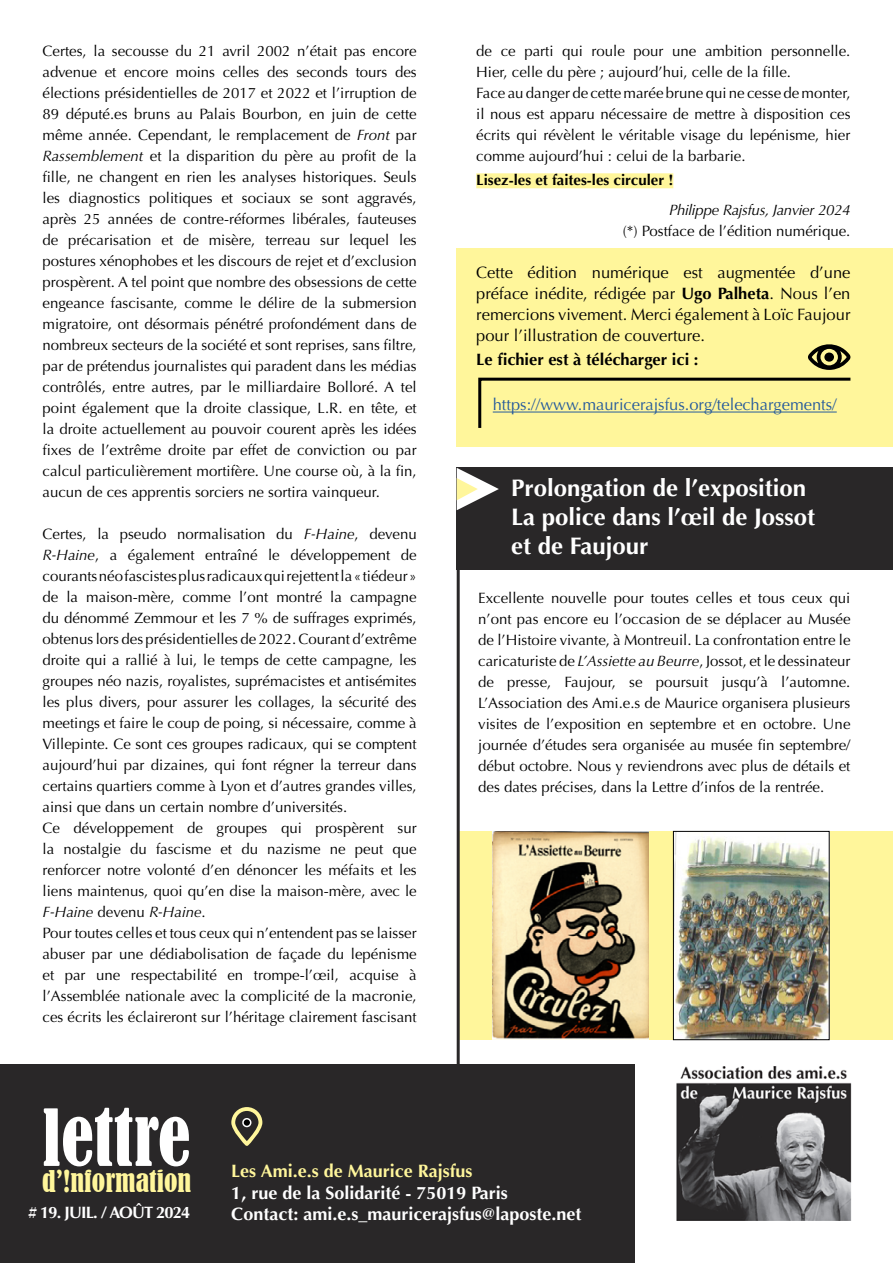
<style>
.page{position:relative;width:893px;height:1263px;background:#fff}
.page>*{position:absolute;margin:0;border:0;box-sizing:border-box;transform-origin:0 0}
.t1{font:condensed 73.05px "Bernard";color:#fff}
.t2{font:condensed 28.05px "Bernard";color:#fff69b}
.t3{font:700 24px/28.8px "Optima";color:#fff}
.t4{font:700 18px/21.6px "Optima";color:#fff}
.t5{font:700 18px "Optima";color:#fff69b}
.t6{font:16.5px/21px "Optima";color:#000;text-align:justify}
.t7{font:16.5px "Optima";color:#275b9b}
.t8{font:700 16.5px "Optima";color:#000}
.t9{font:700 16.5px "Optima";letter-spacing:-.05em;color:#fff}
.t10{font:15px/21px "Optima";color:#000;text-align:justify}
.t11{font:700 15px "Optima";color:#000}
.t12{font:italic 15px "Optima";letter-spacing:-.02em;color:#000}
.s1{font-style:italic}
.s2{font-weight:700}
</style>
<div class="page">
<div style="left:457px;top:248px;width:436px;height:198px;background:#fff69b"></div>
<div style="left:460px;top:831px;width:433px;height:209px;background:#fff69b"></div>
<svg style="left:478px;top:377px;width:373px;height:51px"></svg>
<svg style="left:808px;top:344px;width:43px;height:26px"></svg>
<div style="left:824px;top:353px;width:10px;height:9px;background:#000;border-radius:50%"></div>
<div style="left:476px;top:173px;width:197px;height:15px;background:#fff69b"></div>
<hr style="left:493px;top:412px;width:344px;height:1px;background:#275b9b">
<div style="left:457px;top:468px;width:436px;height:102px;background:#292728"></div>
<svg style="left:457px;top:468px;width:42px;height:42px"></svg>
<hr style="left:457px;top:510px;width:3px;height:554px;background:#292728">
<img style="left:493px;top:831px;width:156px;height:209px">
<img style="left:675px;top:833px;width:152px;height:205px">
<div style="left:673px;top:831px;width:156px;height:209px;border:1px solid #000"></div>
<img style="left:677px;top:1066px;width:175px;height:154px">
<div style="left:0;top:1064px;width:634px;height:199px;background:#292728"></div>
<svg style="left:231px;top:1107px;width:31px;height:39px"></svg>
<div style="left:243px;top:1119px;width:8px;height:7px;background:#000;border-radius:50%"></div>
<div style="left:242px;top:1118px;width:9px;height:9px;border:2px solid #fff;border-radius:50%"></div>
<p class="t10" style="left:43px;top:41px;width:376px">Certes, la secousse du 21 avril 2002 n’était pas encore advenue et encore moins celles des seconds tours des élections présidentielles de 2017 et 2022 et l’irruption de 89 député.es bruns au Palais Bourbon, en juin de cette même année. Cependant, le remplacement de <span class="s1">Front</span> par <span class="s1">Rassemblement</span> et la disparition du père au profit de la fille, ne changent en rien les analyses historiques. Seuls les diagnostics politiques et sociaux se sont aggravés, après 25 années de contre-réformes libérales, fauteuses de précarisation et de misère, terreau sur lequel les postures xénophobes et les discours de rejet et d’exclusion prospèrent. A tel point que nombre des obsessions de cette engeance fascisante, comme le délire de la submersion migratoire, ont désormais pénétré profondément dans de nombreux secteurs de la société et sont reprises, sans filtre, par de prétendus journalistes qui paradent dans les médias contrôlés, entre autres, par le milliardaire Bolloré. A tel point également que la droite classique, L.R. en tête, et la droite actuellement au pouvoir courent après les idées fixes de l’extrême droite par effet de conviction ou par calcul particulièrement mortifère. Une course où, à la fin, aucun de ces apprentis sorciers ne sortira vainqueur.</p>
<p class="t10" style="left:43px;top:524px;width:376px;text-align:left">Certes, la pseudo normalisation du <span class="s1">F-Haine</span>, devenu <span class="s1">R-Haine</span>, a également entraîné le développement de courants néo fascistes plus radicaux qui rejettent la « tiédeur » de la maison-mère, comme l’ont montré la campagne du dénommé Zemmour et les 7 % de suffrages exprimés, obtenus lors des présidentielles de 2022. Courant d’extrême droite qui a rallié à lui, le temps de cette campagne, les groupes néo nazis, royalistes, suprémacistes et antisémites les plus divers, pour assurer les collages, la sécurité des meetings et faire le coup de poing, si nécessaire, comme à Villepinte. Ce sont ces groupes radicaux, qui se comptent aujourd’hui par dizaines, qui font régner la terreur dans certains quartiers comme à Lyon et d’autres grandes villes, ainsi que dans un certain nombre d’universités.<br>Ce développement de groupes qui prospèrent sur la nostalgie du fascisme et du nazisme ne peut que renforcer notre volonté d’en dénoncer les méfaits et les liens maintenus, quoi qu’en dise la maison-mère, avec le <span class="s1">F-Haine</span> devenu <span class="s1">R-Haine</span>.<br>Pour toutes celles et tous ceux qui n’entendent pas se laisser abuser par une dédiabolisation de façade du lepénisme et par une respectabilité en trompe-l’œil, acquise à l’Assemblée nationale avec la complicité de la macronie, ces écrits les éclaireront sur l’héritage clairement fascisant</p>
<p class="t10" style="left:476px;top:41px;width:376px;text-align:left">de ce parti qui roule pour une ambition personnelle.<br>Hier, celle du père ; aujourd’hui, celle de la fille.<br>Face au danger de cette marée brune qui ne cesse de monter, il nous est apparu nécessaire de mettre à disposition ces écrits qui révèlent le véritable visage du lepénisme, hier comme aujourd’hui : celui de la barbarie.</p>
<p class="t11" style="left:476px;top:171px;width:199px">Lisez-les et faites-les circuler !</p>
<p class="t12" style="left:669px;top:201px;width:183px">Philippe Rajsfus, Janvier 2024</p>
<p class="t10" style="left:623px;top:220px;width:229px">(*) Postface de l’édition numérique.</p>
<p class="t6" style="left:476px;top:262px;width:376px">Cette édition numérique est augmentée d’une préface inédite, rédigée par <span class="s2">Ugo Palheta</span>. Nous l’en remercions vivement. Merci également à Loïc Faujour pour l’illustration de couverture.</p>
<p class="t8" style="left:476px;top:350px;width:224px">Le fichier est à télécharger ici :</p>
<p class="t7" style="left:493px;top:395px;width:345px">https://www.mauricerajsfus.org/telechargements/</p>
<h3 class="t3" style="left:511px;top:474px;width:305px">Prolongation de l’exposition<br>La police dans l’œil de Jossot et de Faujour</h3>
<p class="t10" style="left:478px;top:588px;width:374px">Excellente nouvelle pour toutes celles et tous ceux qui n’ont pas encore eu l’occasion de se déplacer au Musée de l’Histoire vivante, à Montreuil. La confrontation entre le caricaturiste de <span class="s1">L’Assiette au Beurre</span>, Jossot, et le dessinateur de presse, Faujour, se poursuit jusqu’à l’automne.<br>L’Association des Ami.e.s de Maurice organisera plusieurs visites de l’exposition en septembre et en octobre. Une journée d’études sera organisée au musée fin septembre/ début octobre. Nous y reviendrons avec plus de détails et des dates précises, dans la Lettre d’infos de la rentrée.</p>
<h1 class="t1" style="left:42px;top:1095px;width:150px">lettre</h1>
<h2 class="t2" style="left:42px;top:1165px;width:151px">d’!nformation</h2>
<p class="t9" style="left:28px;top:1203px;width:164px"># 19. JUIL. / AOÛT 2024</p>
<p class="t5" style="left:231px;top:1160px;width:243px">Les Ami.e.s de Maurice Rajsfus</p>
<p class="t4" style="left:231px;top:1182px;width:352px">1, rue de la Solidarité - 75019 Paris<br>Contact: ami.e.s_mauricerajsfus@laposte.net</p>
</div>
